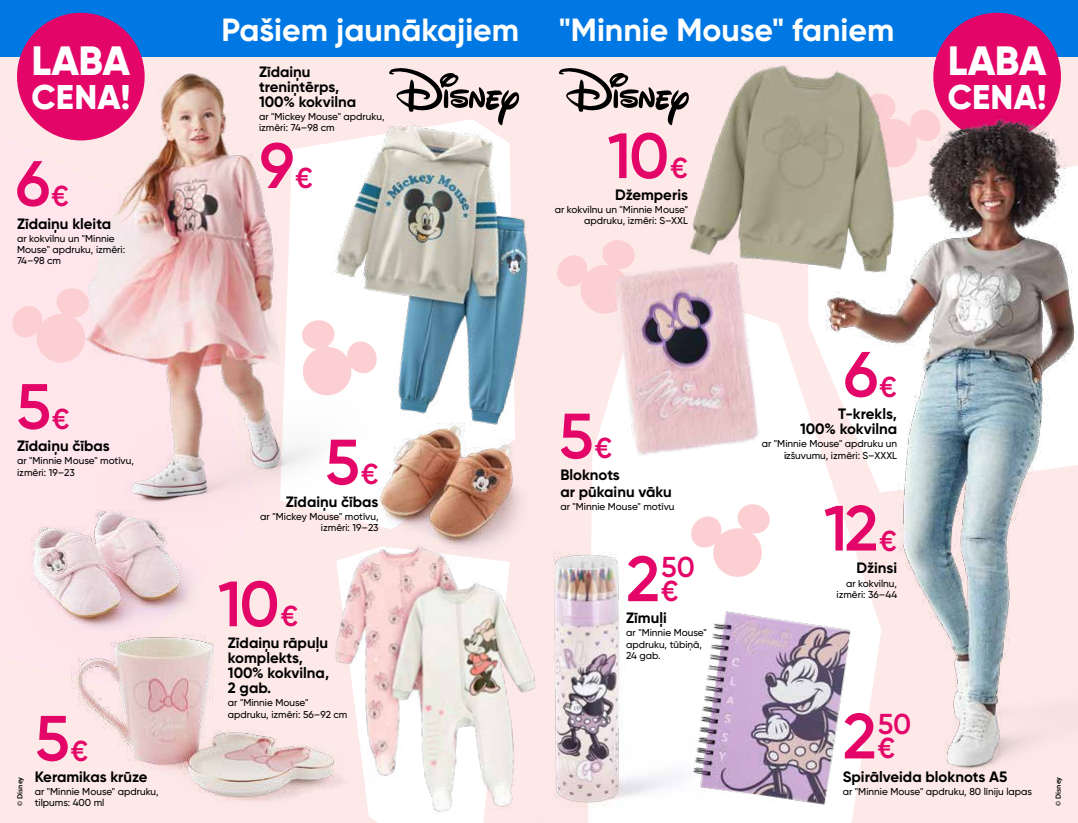
<style>
.page{position:relative;width:1078px;height:823px;background:#fff}
.page>*{position:absolute;margin:0;border:0;box-sizing:border-box;transform-origin:0 0}
.t1{font:600 63.8px "Gilroy";color:#e30567}
.t2{font:800 40.7px "Gilroy";letter-spacing:-.01em;color:#fff}
.t3{font:800 34.1px "Gilroy";letter-spacing:.01em;color:#fff}
.t4{font:700 32px "Gilroy";color:#fff}
.t5{font:600 28.8px/24.5px "Gilroy";color:#e30567}
.t6{font:700 15px/15px "Gilroy";color:#000}
.t7{font:500 10px/11.2px "Gilroy";color:#000}
.t8{font:600 7.5px "Myriad Pro";letter-spacing:.01em;color:#000}
.s1{font-size:28.8px}
.s2{font-size:63.8px}
</style>
<div class="page">
<div style="left:0;top:0;width:1077px;height:822px;background:#fde9e8"></div>
<svg style="left:12px;top:306px;width:43px;height:56px"></svg>
<div style="left:592px;top:330px;width:194px;height:255px;background:#fff"></div>
<svg style="left:916px;top:94px;width:26px;height:22px"></svg>
<svg style="left:399px;top:68px;width:120px;height:28px"></svg>
<svg style="left:558px;top:68px;width:118px;height:57px"></svg>
<img style="left:710px;top:585px;width:76px;height:237px">
<img style="left:78px;top:690px;width:240px;height:112px">
<img style="left:648px;top:519px;width:62px;height:303px">
<img style="left:553px;top:519px;width:95px;height:303px">
<img style="left:676px;top:65px;width:240px;height:197px">
<img style="left:318px;top:558px;width:218px;height:264px">
<img style="left:399px;top:96px;width:174px;height:319px">
<img style="left:523px;top:558px;width:13px;height:22px">
<img style="left:345px;top:415px;width:178px;height:165px">
<img style="left:71px;top:634px;width:143px;height:56px">
<img style="left:30px;top:526px;width:161px;height:103px">
<svg style="left:555px;top:238px;width:33px;height:78px"></svg>
<svg style="left:689px;top:502px;width:82px;height:77px;background:#fde5e7"></svg>
<img style="left:55px;top:58px;width:344px;height:494px">
<div style="left:0;top:0;width:1077px;height:57px;background:#0078e3"></div>
<img style="left:588px;top:240px;width:192px;height:238px">
<div style="left:933px;top:13px;width:127px;height:127px;background:#e30567;border-radius:50%"></div>
<img style="left:786px;top:116px;width:291px;height:706px">
<div style="left:17px;top:13px;width:128px;height:127px;background:#e30567;border-radius:50%"></div>
<h2 class="t2" style="left:31px;top:35px;width:100px">LABA</h2>
<h3 class="t3" style="left:32px;top:75px;width:100px">CENA!</h3>
<h1 class="t1" style="left:16px;top:144px;width:55px">6<span class="s1">€</span></h1>
<h3 class="t6" style="left:17px;top:216px;width:96px">Zīdaiņu kleita</h3>
<p class="t7" style="left:17px;top:232px;width:110px">ar kokvilnu un "Minnie<br>Mouse" apdruku, izmēri:<br>74–98 cm</p>
<h1 class="t1" style="left:16px;top:366px;width:55px">5<span class="s1">€</span></h1>
<h3 class="t6" style="left:17px;top:438px;width:94px">Zīdaiņu čības</h3>
<p class="t7" style="left:17px;top:455px;width:118px">ar "Minnie Mouse" motīvu, izmēri: 19–23</p>
<h1 class="t1" style="left:35px;top:698px;width:55px">5<span class="s1">€</span></h1>
<h3 class="t4" style="left:221px;top:10px;width:674px">Pašiem jaunākajiem "Minnie Mouse" faniem</h3>
<h3 class="t6" style="left:259px;top:64px;width:99px">Zīdaiņu treniņtērps,<br>100% kokvilna</h3>
<p class="t7" style="left:259px;top:111px;width:127px">ar "Mickey Mouse" apdruku, izmēri: 74–98 cm</p>
<h1 class="t1" style="left:259px;top:126px;width:55px">9<span class="s1">€</span></h1>
<h1 class="t1" style="left:607px;top:116px;width:82px">10<span class="s1">€</span></h1>
<h3 class="t6" style="left:615px;top:187px;width:74px">Džemperis</h3>
<p class="t7" style="left:554px;top:204px;width:135px;text-align:right">ar kokvilnu un "Minnie Mouse" apdruku, izmēri: S–XXL</p>
<h2 class="t2" style="left:947px;top:35px;width:100px">LABA</h2>
<h3 class="t3" style="left:947px;top:75px;width:100px">CENA!</h3>
<h1 class="t1" style="left:325px;top:422px;width:55px">5<span class="s1">€</span></h1>
<h3 class="t6" style="left:286px;top:494px;width:94px">Zīdaiņu čības</h3>
<p class="t7" style="left:260px;top:510px;width:120px;text-align:right">ar "Mickey Mouse" motīvu, izmēri: 19–23</p>
<h1 class="t1" style="left:218px;top:564px;width:82px">10<span class="s1">€</span></h1>
<h3 class="t6" style="left:228px;top:635px;width:103px">Zīdaiņu rāpuļu komplekts,<br>100% kokvilna,<br>2 gab.</h3>
<p class="t7" style="left:228px;top:696px;width:121px">ar "Minnie Mouse" apdruku, izmēri: 56–92 cm</p>
<h1 class="t1" style="left:558px;top:396px;width:55px">5<span class="s1">€</span></h1>
<h3 class="t6" style="left:560px;top:466px;width:113px;line-height:16.8px">Bloknots<br>ar pūkainu vāku</h3>
<p class="t7" style="left:560px;top:500px;width:116px">ar "Minnie Mouse" motīvu</p>
<h3 class="t5" style="left:661px;top:553px;width:35px;text-indent:-35px"><span class="s2">2</span>50 €</h3>
<h3 class="t6" style="left:626px;top:610px;width:42px">Zīmuļi</h3>
<p class="t7" style="left:626px;top:627px;width:82px">ar "Minnie Mouse" apdruku, tūbiņā,<br>24 gab.</p>
<h1 class="t1" style="left:843px;top:334px;width:55px">6<span class="s1">€</span></h1>
<h3 class="t6" style="left:799px;top:406px;width:99px;text-align:right">T-krekls,<br>100% kokvilna</h3>
<p class="t7" style="left:761px;top:438px;width:137px;text-align:right">ar "Minnie Mouse" apdruku un izšuvumu, izmēri: S–XXXL</p>
<h1 class="t1" style="left:823px;top:488px;width:75px">12<span class="s1">€</span></h1>
<h3 class="t6" style="left:856px;top:560px;width:42px">Džinsi</h3>
<p class="t7" style="left:836px;top:577px;width:62px;text-align:right">ar kokvilnu, izmēri: 36–44</p>
<h3 class="t5" style="left:877px;top:711px;width:35px;text-indent:-35px"><span class="s2">2</span>50 €</h3>
<h3 class="t6" style="left:842px;top:768px;width:166px">Spirālveida bloknots A5</h3>
<p class="t7" style="left:842px;top:785px;width:191px">ar "Minnie Mouse" apdruku, 80 līniju lapas</p>
<h3 class="t6" style="left:35px;top:768px;width:114px">Keramikas krūze</h3>
<p class="t7" style="left:35px;top:785px;width:125px">ar "Minnie Mouse" apdruku, tilpums: 400 ml</p>
<p class="t8" style="left:15px;top:805px;width:31px;rotate:-90deg">© Disney</p>
<p class="t8" style="left:1053px;top:805px;width:31px;rotate:-90deg">© Disney</p>
</div>
